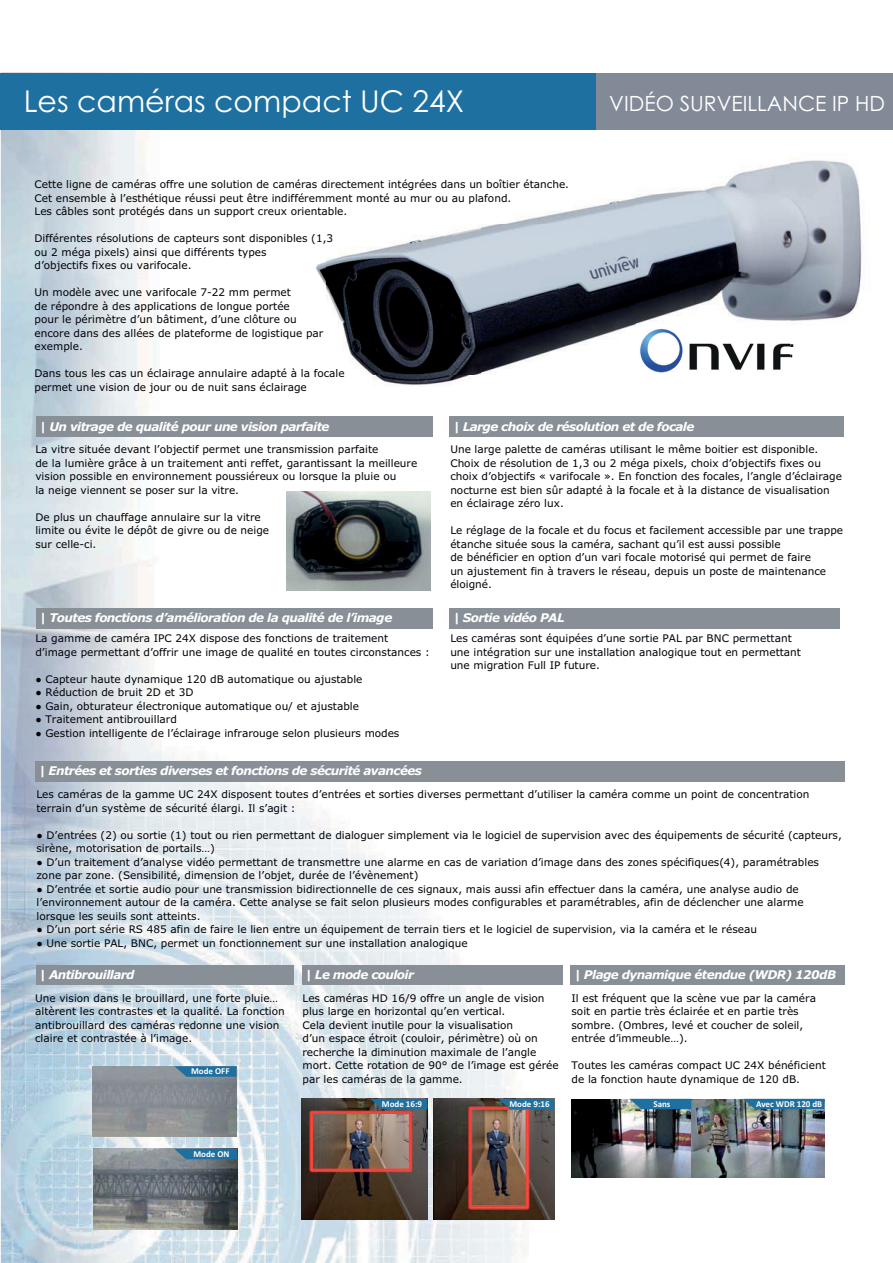
<style>
.page{position:relative;width:893px;height:1263px;background:#fff}
.page>*{position:absolute;margin:0;border:0;box-sizing:border-box;transform-origin:0 0}
.t1{font:30px "Century Gothic";color:#fff}
.t2{font:21px "Century Gothic";color:#fff}
.t3{font:italic 700 12px "Verdana";letter-spacing:-.05em;color:#fff}
.t4{font:10.5px/13.5px "Verdana";color:#010208}
.t5{font:700 9px "Calibri";color:#fff}
</style>
<div class="page">
<img style="left:1px;top:130px;width:844px;height:1133px">
<img style="left:172px;top:130px;width:692px;height:448px">
<div style="left:36px;top:416px;width:396px;height:21px;background:#888f97"></div>
<div style="left:449px;top:416px;width:395px;height:21px;background:#888f97"></div>
<div style="left:36px;top:608px;width:397px;height:21px;background:#888f97"></div>
<div style="left:35px;top:761px;width:810px;height:21px;background:#888f97"></div>
<img style="left:287px;top:492px;width:144px;height:99px">
<div style="left:571px;top:965px;width:274px;height:19px;background:#888f97"></div>
<img style="left:572px;top:1099px;width:119px;height:78px">
<img style="left:691px;top:1099px;width:134px;height:78px">
<svg style="left:629px;top:1099px;width:62px;height:10px"></svg>
<svg style="left:743px;top:1099px;width:81px;height:10px"></svg>
<div style="left:449px;top:608px;width:391px;height:21px;background:#888f97"></div>
<div style="left:302px;top:965px;width:260px;height:19px;background:#888f97"></div>
<img style="left:302px;top:1099px;width:126px;height:121px">
<img style="left:433px;top:1099px;width:121px;height:121px">
<img style="left:311px;top:1099px;width:117px;height:71px">
<img style="left:470px;top:1099px;width:84px;height:107px">
<div style="left:36px;top:965px;width:258px;height:19px;background:#888f97"></div>
<img style="left:93px;top:1148px;width:144px;height:81px">
<img style="left:93px;top:1066px;width:143px;height:71px">
<svg style="left:175px;top:1066px;width:61px;height:11px"></svg>
<svg style="left:174px;top:1149px;width:63px;height:10px"></svg>
<div style="left:1px;top:73px;width:597px;height:57px;background:#1e70a0"></div>
<div style="left:596px;top:73px;width:297px;height:57px;background:#818a96"></div>
<img style="left:639px;top:326px;width:151px;height:48px">
<img style="left:790px;top:335px;width:22px;height:39px">
<p class="t1" style="left:24px;top:80px;width:442px">Les caméras compact UC 24X</p>
<p class="t2" style="left:609px;top:89px;width:277px">VIDÉO SURVEILLANCE IP HD</p>
<p class="t4" style="left:34px;top:178px;width:536px">Cette ligne de caméras offre une solution de caméras directement intégrées dans un boîtier étanche.<br>Cet ensemble à l’esthétique réussi peut être indifféremment monté au mur ou au plafond.<br>Les câbles sont protégés dans un support creux orientable.</p>
<p class="t4" style="left:34px;top:232px;width:300px">Différentes résolutions de capteurs sont disponibles (1,3 ou 2 méga pixels) ainsi que différents types<br>d’objectifs fixes ou varifocale.</p>
<p class="t4" style="left:34px;top:286px;width:290px">Un modèle avec une varifocale 7-22 mm permet<br>de répondre à des applications de longue portée<br>pour le périmètre d’un bâtiment, d’une clôture ou encore dans des allées de plateforme de logistique par exemple.</p>
<p class="t4" style="left:34px;top:367px;width:312px">Dans tous les cas un éclairage annulaire adapté à la focale permet une vision de jour ou de nuit sans éclairage</p>
<p class="t3" style="left:40px;top:418px;width:291px">| Un vitrage de qualité pour une vision parfaite</p>
<p class="t4" style="left:35px;top:442px;width:383px">La vitre située devant l’objectif permet une transmission parfaite<br>de la lumière grâce à un traitement anti reffet, garantissant la meilleure vision possible en environnement poussiéreux ou lorsque la pluie ou<br>la neige viennent se poser sur la vitre.</p>
<p class="t4" style="left:35px;top:510px;width:235px">De plus un chauffage annulaire sur la vitre limite ou évite le dépôt de givre ou de neige sur celle-ci.</p>
<p class="t3" style="left:453px;top:418px;width:243px">| Large choix de résolution et de focale</p>
<p class="t4" style="left:450px;top:442px;width:393px">Une large palette de caméras utilisant le même boitier est disponible.<br>Choix de résolution de 1,3 ou 2 méga pixels, choix d’objectifs fixes ou choix d’objectifs « varifocale ». En fonction des focales, l’angle d’éclairage nocturne est bien sûr adapté à la focale et à la distance de visualisation en éclairage zéro lux.</p>
<p class="t4" style="left:450px;top:523px;width:394px">Le réglage de la focale et du focus et facilement accessible par une trappe étanche située sous la caméra, sachant qu’il est aussi possible<br>de bénéficier en option d’un vari focale motorisé qui permet de faire<br>un ajustement fin à travers le réseau, depuis un poste de maintenance éloigné.</p>
<p class="t3" style="left:40px;top:609px;width:354px">| Toutes fonctions d’amélioration de la qualité de l’image</p>
<p class="t4" style="left:35px;top:631px;width:396px">La gamme de caméra IPC 24X dispose des fonctions de traitement d’image permettant d’offrir une image de qualité en toutes circonstances :</p>
<p class="t4" style="left:35px;top:672px;width:329px">● Capteur haute dynamique 120 dB automatique ou ajustable</p>
<p class="t4" style="left:35px;top:685px;width:160px">● Réduction de bruit 2D et 3D</p>
<p class="t4" style="left:35px;top:699px;width:325px">● Gain, obturateur électronique automatique ou/ et ajustable</p>
<p class="t4" style="left:35px;top:712px;width:143px">● Traitement antibrouillard</p>
<p class="t4" style="left:35px;top:726px;width:365px">● Gestion intelligente de l’éclairage infrarouge selon plusieurs modes</p>
<p class="t3" style="left:39px;top:762px;width:384px">| Entrées et sorties diverses et fonctions de sécurité avancées</p>
<p class="t4" style="left:36px;top:787px;width:774px">Les caméras de la gamme UC 24X disposent toutes d’entrées et sorties diverses permettant d’utiliser la caméra comme un point de concentration terrain d’un système de sécurité élargi. Il s’agit :</p>
<p class="t4" style="left:36px;top:828px;width:807px">● D’entrées (2) ou sortie (1) tout ou rien permettant de dialoguer simplement via le logiciel de supervision avec des équipements de sécurité (capteurs, sirène, motorisation de portails…)</p>
<p class="t4" style="left:36px;top:855px;width:784px">● D’un traitement d’analyse vidéo permettant de transmettre une alarme en cas de variation d’image dans des zones spécifiques(4), paramétrables zone par zone. (Sensibilité, dimension de l’objet, durée de l’évènement)</p>
<p class="t4" style="left:36px;top:882px;width:769px">● D’entrée et sortie audio pour une transmission bidirectionnelle de ces signaux, mais aussi afin effectuer dans la caméra, une analyse audio de l’environnement autour de la caméra. Cette analyse se fait selon plusieurs modes configurables et paramétrables, afin de déclencher une alarme lorsque les seuils sont atteints.</p>
<p class="t4" style="left:36px;top:922px;width:722px">● D’un port série RS 485 afin de faire le lien entre un équipement de terrain tiers et le logiciel de supervision, via la caméra et le réseau</p>
<p class="t4" style="left:36px;top:936px;width:433px">● Une sortie PAL, BNC, permet un fonctionnement sur une installation analogique</p>
<p class="t3" style="left:453px;top:609px;width:113px">| Sortie vidéo PAL</p>
<p class="t4" style="left:450px;top:631px;width:352px">Les caméras sont équipées d’une sortie PAL par BNC permettant une intégration sur une installation analogique tout en permettant une migration Full IP future.</p>
<p class="t3" style="left:40px;top:966px;width:97px">| Antibrouillard</p>
<p class="t4" style="left:35px;top:991px;width:251px">Une vision dans le brouillard, une forte pluie… altèrent les contrastes et la qualité. La fonction antibrouillard des caméras redonne une vision claire et contrastée à l’image.</p>
<p class="t5" style="left:191px;top:1066px;width:40px">Mode OFF</p>
<p class="t5" style="left:193px;top:1148px;width:38px">Mode ON</p>
<p class="t3" style="left:305px;top:966px;width:110px">| Le mode couloir</p>
<p class="t3" style="left:574px;top:966px;width:263px">| Plage dynamique étendue (WDR) 120dB</p>
<p class="t4" style="left:302px;top:991px;width:258px">Les caméras HD 16/9 offre un angle de vision plus large en horizontal qu’en vertical.<br>Cela devient inutile pour la visualisation<br>d’un espace étroit (couloir, périmètre) où on recherche la diminution maximale de l’angle mort. Cette rotation de 90° de l’image est gérée par les caméras de la gamme.</p>
<p class="t4" style="left:571px;top:991px;width:246px">Il est fréquent que la scène vue par la caméra soit en partie très éclairée et en partie très sombre. (Ombres, levé et coucher de soleil, entrée d’immeuble…).</p>
<p class="t4" style="left:571px;top:1058px;width:256px">Toutes les caméras compact UC 24X bénéficient de la fonction haute dynamique de 120 dB.</p>
<p class="t5" style="left:382px;top:1098px;width:42px">Mode 16:9</p>
<p class="t5" style="left:509px;top:1098px;width:42px">Mode 9:16</p>
<p class="t5" style="left:653px;top:1098px;width:19px">Sans</p>
<p class="t5" style="left:756px;top:1098px;width:68px">Avec WDR 120 dB</p>
</div>
